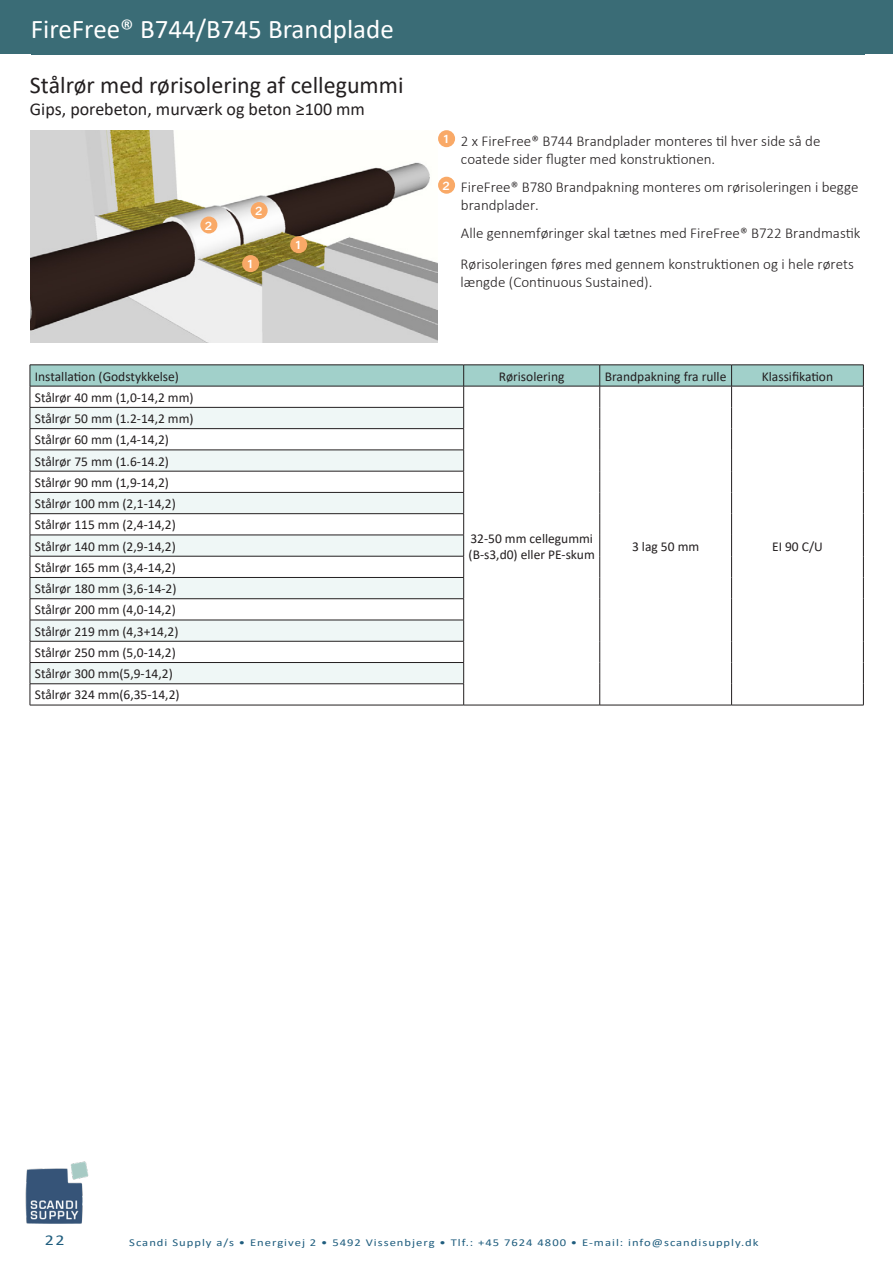
<style>
.page{position:relative;width:893px;height:1263px;background:#fff}
.page>*{position:absolute;margin:0;border:0;box-sizing:border-box;transform-origin:0 0}
.t1{font:27px "Calibri";color:#fff}
.t2{font:24px "Calibri";color:#231f20}
.t3{font:18px "Calibri";color:#231f20}
.Tekst_ved_prikker{font:300 15px/18px "Calibri";color:#231f20}
.t4{font:15px "Calibri";color:#1f5d7e;scale:1.2 1}
.t5{font:13.5px/16.2px "Calibri";color:#231f20}
.t6{font:500 12px "Franklin Gothic ATF";color:#fff}
.t7{font:10.5px "Calibri";letter-spacing:.08em;color:#1f5d7e;scale:1.2 1}
</style>
<div class="page">
<svg style="left:30px;top:365px;width:834px;height:340px"></svg>
<hr style="left:30px;top:705px;width:434px;height:1px;background:#231f20">
<hr style="left:464px;top:705px;width:136px;height:1px;background:#231f20">
<hr style="left:600px;top:705px;width:132px;height:1px;background:#231f20">
<hr style="left:732px;top:705px;width:132px;height:1px;background:#231f20">
<img style="left:30px;top:130px;width:407px;height:213px">
<div style="left:438px;top:130px;width:17px;height:17px;background:#f9a967;border-radius:50%"></div>
<div style="left:438px;top:177px;width:17px;height:17px;background:#f9a967;border-radius:50%"></div>
<div style="left:242px;top:255px;width:17px;height:17px;background:#f9a967;border-radius:50%"></div>
<div style="left:290px;top:236px;width:17px;height:17px;background:#f9a967;border-radius:50%"></div>
<div style="left:200px;top:216px;width:17px;height:17px;background:#f9a967;border-radius:50%"></div>
<div style="left:251px;top:202px;width:17px;height:17px;background:#f9a967;border-radius:50%"></div>
<div style="left:0;top:0;width:893px;height:54px;background:#3a6c76"></div>
<img style="left:25px;top:1161px;width:64px;height:63px">
<h1 class="t1" style="left:31px;top:10px;width:364px">FireFree® B744/B745 Brandplade</h1>
<p class="t2" style="left:30px;top:69px;width:375px">Stålrør med rørisolering af cellegummi</p>
<p class="t3" style="left:30px;top:97px;width:337px">Gips, porebeton, murværk og beton ≥100 mm</p>
<p class="t6" style="left:205px;top:217px;width:9px">2</p>
<p class="t6" style="left:255px;top:203px;width:9px">2</p>
<p class="t6" style="left:248px;top:256px;width:6px">1</p>
<p class="t6" style="left:296px;top:237px;width:6px">1</p>
<p class="t6" style="left:444px;top:131px;width:6px">1</p>
<p class="t6" style="left:443px;top:177px;width:9px">2</p>
<p class="Tekst_ved_prikker" style="left:461px;top:132px;width:361px">2 x FireFree® B744 Brandplader monteres til hver side så de</p>
<p class="Tekst_ved_prikker" style="left:461px;top:150px;width:256px">coatede sider flugter med konstruktionen.</p>
<p class="Tekst_ved_prikker" style="left:461px;top:178px;width:399px">FireFree® B780 Brandpakning monteres om rørisoleringen i begge brandplader.</p>
<p class="Tekst_ved_prikker" style="left:461px;top:224px;width:401px">Alle gennemføringer skal tætnes med FireFree® B722 Brandmastik</p>
<p class="Tekst_ved_prikker" style="left:461px;top:255px;width:395px">Rørisoleringen føres med gennem konstruktionen og i hele rørets længde (Continuous Sustained).</p>
<p class="t5" style="left:35px;top:368px;width:146px">Installation (Godstykkelse)</p>
<p class="t5" style="left:499px;top:368px;width:67px">Rørisolering</p>
<p class="t5" style="left:605px;top:368px;width:123px">Brandpakning fra rulle</p>
<p class="t5" style="left:762px;top:368px;width:73px">Klassifikation</p>
<p class="t5" style="left:35px;top:389px;width:160px">Stålrør 40 mm (1,0-14,2 mm)</p>
<p class="t5" style="left:35px;top:410px;width:160px">Stålrør 50 mm (1.2-14,2 mm)</p>
<p class="t5" style="left:35px;top:431px;width:136px">Stålrør 60 mm (1,4-14,2)</p>
<p class="t5" style="left:35px;top:453px;width:136px">Stålrør 75 mm (1.6-14.2)</p>
<p class="t5" style="left:35px;top:474px;width:136px">Stålrør 90 mm (1,9-14,2)</p>
<p class="t5" style="left:35px;top:495px;width:143px">Stålrør 100 mm (2,1-14,2)</p>
<p class="t5" style="left:35px;top:516px;width:143px">Stålrør 115 mm (2,4-14,2)</p>
<p class="t5" style="left:35px;top:538px;width:143px">Stålrør 140 mm (2,9-14,2)</p>
<p class="t5" style="left:35px;top:559px;width:143px">Stålrør 165 mm (3,4-14,2)</p>
<p class="t5" style="left:35px;top:580px;width:143px">Stålrør 180 mm (3,6-14-2)</p>
<p class="t5" style="left:35px;top:601px;width:143px">Stålrør 200 mm (4,0-14,2)</p>
<p class="t5" style="left:35px;top:623px;width:145px">Stålrør 219 mm (4,3+14,2)</p>
<p class="t5" style="left:35px;top:644px;width:143px">Stålrør 250 mm (5,0-14,2)</p>
<p class="t5" style="left:35px;top:665px;width:139px">Stålrør 300 mm(5,9-14,2)</p>
<p class="t5" style="left:35px;top:686px;width:146px">Stålrør 324 mm(6,35-14,2)</p>
<p class="t5" style="left:469px;top:530px;width:128px">32-50 mm cellegummi (B-s3,d0) eller PE-skum</p>
<p class="t5" style="left:632px;top:538px;width:69px">3 lag 50 mm</p>
<p class="t5" style="left:772px;top:538px;width:52px">EI 90 C/U</p>
<p class="t4" style="left:45px;top:1230px;width:18px">22</p>
<p class="t7" style="left:129px;top:1235px;width:526px">Scandi Supply a/s • Energivej 2 • 5492 Vissenbjerg • Tlf.: +45 7624 4800 • E-mail: info@scandisupply.dk</p>
</div>
